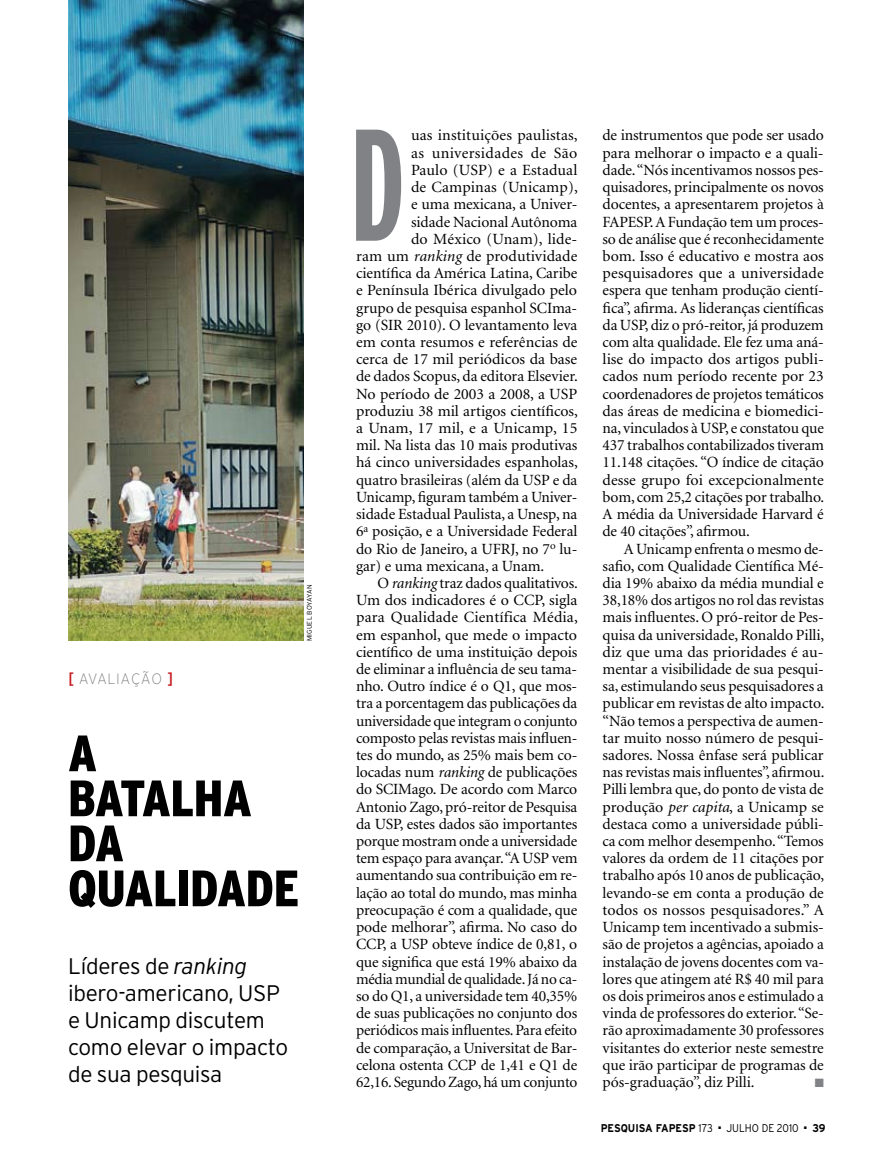
<style>
.page{position:relative;width:885px;height:1170px;background:#fff}
.page>*{position:absolute;margin:0;border:0;box-sizing:border-box;transform-origin:0 0}
.t1{font:700 extra-condensed 158.7px "Interstate";color:#808285;scale:.91 1}
.t2{font:900 condensed 51px/45px "Interstate";letter-spacing:-.01em;color:#000}
.t3{font:300 22.5px/27px "Interstate";letter-spacing:-.015em;color:#000}
.t4{font:15.6px/17.2px "Minion";letter-spacing:-.01em;color:#000;text-align:justify}
.t5{font:15.6px "Minion";letter-spacing:.01em;color:#000}
.t6{font:15.6px "Minion";letter-spacing:.025em;color:#000}
.t7{font:200 15px "Interstate";letter-spacing:.035em;color:#808285}
.t8{font:12px "Zapf Dingbats";color:#808285}
.t9{font:700 11.25px "Interstate";color:#000;scale:.9 1}
.t10{font:300 11.25px "Interstate";color:#000;scale:.9 1}
.t11{font:300 6.75px "Interstate";letter-spacing:.025em;color:#000}
.s1{font-weight:400;font-size:16.5px;color:#c4161c}
.s2{font-style:italic}
.s3{font-weight:300}
</style>
<div class="page">
<img style="left:68px;top:0;width:235px;height:640px">
<p class="t7" style="left:68px;top:670px;width:107px"><span class="s1">[</span> AVALIAÇÃO <span class="s1">]</span></p>
<p class="t11" style="left:305px;top:641px;width:58px;rotate:-90deg">miguel boyayan</p>
<h2 class="t2" style="left:68px;top:730px;width:233px">A<br>BATALHA<br>DA<br>QUALIDADE</h2>
<h3 class="t3" style="left:68px;top:951px;width:222px">Líderes de <span class="s2">ranking </span>ibero-americano, USP e U nicamp discutem como elevar o impacto de sua pesquisa</h3>
<h1 class="t1" style="left:349px;top:97px;width:63px">D</h1>
<p class="t5" style="left:411px;top:128px;width:168px">uas instituições paulistas,</p>
<p class="t6" style="left:411px;top:145px;width:168px">as universidades de São</p>
<p class="t4" style="left:411px;top:162px;width:168px">Paulo (USP) e a Estadual</p>
<p class="t5" style="left:411px;top:179px;width:168px">de Campinas (Unicamp),</p>
<p class="t4" style="left:411px;top:196px;width:168px">e uma mexicana, a Univer-</p>
<p class="t4" style="left:411px;top:213px;width:168px">sidade Nacional Autônoma</p>
<p class="t5" style="left:411px;top:231px;width:168px">do México (Unam), lide-</p>
<p class="t4" style="left:356px;top:248px;width:223px">ram um <span class="s2">ranking</span> de produtividade</p>
<p class="t4" style="left:356px;top:265px;width:223px">científica da América Latina, Caribe</p>
<p class="t4" style="left:356px;top:282px;width:222px">e Península Ibérica divulgado pelo</p>
<p class="t4" style="left:356px;top:299px;width:223px">grupo de pesquisa espanhol SCIma-</p>
<p class="t4" style="left:356px;top:317px;width:223px">go (SIR 2010). O levantamento leva</p>
<p class="t4" style="left:356px;top:334px;width:223px">em conta resumos e referências de</p>
<p class="t4" style="left:356px;top:351px;width:223px">cerca de 17 mil periódicos da base</p>
<p class="t4" style="left:356px;top:368px;width:223px">de dados Scopus, da editora Elsevier.</p>
<p class="t4" style="left:356px;top:385px;width:223px">No período de 2003 a 2008, a USP</p>
<p class="t4" style="left:356px;top:403px;width:223px">produziu 38 mil artigos científicos,</p>
<p class="t5" style="left:356px;top:420px;width:223px">a Unam, 17 mil, e a Unicamp, 15</p>
<p class="t4" style="left:356px;top:437px;width:223px">mil. Na lista das 10 mais produtivas</p>
<p class="t4" style="left:356px;top:454px;width:223px">há cinco universidades espanholas,</p>
<p class="t4" style="left:356px;top:471px;width:223px">quatro brasileiras (além da USP e da</p>
<p class="t4" style="left:356px;top:489px;width:223px">Unicamp, figuram também a Univer-</p>
<p class="t4" style="left:356px;top:506px;width:223px">sidade Estadual Paulista, a Unesp, na</p>
<p class="t4" style="left:356px;top:523px;width:223px">6<sup>a</sup> posição, e a Universidade Federal</p>
<p class="t4" style="left:356px;top:540px;width:223px">do Rio de Janeiro, a UFRJ, no 7<sup>o</sup> lu-</p>
<p class="t4" style="left:356px;top:557px;width:190px">gar) e uma mexicana, a Unam.</p>
<p class="t4" style="left:377px;top:575px;width:202px">O <span class="s2">ranking</span> traz dados qualitativos.</p>
<p class="t4" style="left:356px;top:592px;width:223px">Um dos indicadores é o CCP, sigla</p>
<p class="t5" style="left:356px;top:609px;width:223px">para Qualidade Científica Média,</p>
<p class="t4" style="left:356px;top:626px;width:222px">em espanhol, que mede o impacto</p>
<p class="t4" style="left:356px;top:643px;width:223px">científico de uma instituição depois</p>
<p class="t4" style="left:356px;top:661px;width:223px">de eliminar a influência de seu tama-</p>
<p class="t4" style="left:356px;top:678px;width:223px">nho. Outro índice é o Q1, que mos-</p>
<p class="t4" style="left:356px;top:695px;width:223px">tra a porcentagem das publicações da</p>
<p class="t4" style="left:356px;top:712px;width:223px">universidade que integram o conjunto</p>
<p class="t4" style="left:356px;top:729px;width:223px">composto pelas revistas mais influen-</p>
<p class="t4" style="left:356px;top:747px;width:223px">tes do mundo, as 25% mais bem co-</p>
<p class="t4" style="left:356px;top:764px;width:223px">locadas num <span class="s2">ranking</span> de publicações</p>
<p class="t4" style="left:356px;top:781px;width:223px">do SCIMago. De acordo com Marco</p>
<p class="t4" style="left:356px;top:798px;width:222px">Antonio Zago, pró-reitor de Pesquisa</p>
<p class="t4" style="left:356px;top:815px;width:223px">da USP, estes dados são importantes</p>
<p class="t4" style="left:356px;top:833px;width:223px">porque mostram onde a universidade</p>
<p class="t4" style="left:356px;top:850px;width:223px">tem espaço para avançar. “A USP vem</p>
<p class="t4" style="left:356px;top:867px;width:223px">aumentando sua contribuição em re-</p>
<p class="t4" style="left:356px;top:884px;width:223px">lação ao total do mundo, mas minha</p>
<p class="t4" style="left:356px;top:901px;width:223px">preocupação é com a qualidade, que</p>
<p class="t4" style="left:356px;top:919px;width:222px">pode melhorar”, afirma. No caso do</p>
<p class="t4" style="left:356px;top:936px;width:222px">CCP, a USP obteve índice de 0,81, o</p>
<p class="t4" style="left:356px;top:953px;width:223px">que significa que está 19% abaixo da</p>
<p class="t4" style="left:356px;top:970px;width:223px">média mundial de qualidade. Já no ca-</p>
<p class="t4" style="left:356px;top:987px;width:223px">so do Q1, a universidade tem 40,35%</p>
<p class="t4" style="left:356px;top:1005px;width:223px">de suas publicações no conjunto dos</p>
<p class="t4" style="left:356px;top:1022px;width:223px">periódicos mais influentes. Para efeito</p>
<p class="t4" style="left:356px;top:1039px;width:223px">de comparação, a Universitat de Bar-</p>
<p class="t4" style="left:356px;top:1056px;width:222px">celona ostenta CCP de 1,41 e Q1 de</p>
<p class="t4" style="left:356px;top:1073px;width:223px">62,16. Segundo Zago, há um conjunto</p>
<p class="t4" style="left:602px;top:127px;width:223px">de instrumentos que pode ser usado para melhorar o impacto e a quali&shy;dade. “Nós incentivamos nossos pes&shy;quisadores, principalmente os novos docentes, a apresentarem projetos à FAPESP. A Fundação tem um proces&shy;so de análise que é reconhecidamente bom. Isso é educativo e mostra aos pesquisadores que a universidade espera que tenham produção cientí&shy;fica”, afirma. As lideranças científicas da USP, diz o pró-reitor, já produzem com alta qualidade. Ele fez uma aná&shy;lise do impacto dos artigos publi&shy;cados num período recente por 23 coordenadores de projetos temáticos das áreas de medicina e biomedici&shy;na, vinculados à USP, e constatou que 437 trabalhos contabilizados tiveram 11.148 citações. “O índice de citação desse grupo foi excepcionalmente bom, com 25,2 citações por trabalho.<br>A média da Universidade Harvard é de 40 citações”, afirmou.</p>
<p class="t4" style="left:602px;top:540px;width:223px;text-align:left;text-indent:21px">A Unicamp enfrenta o mesmo de&shy;safio, com Qualidade Científica Mé&shy;dia 19% abaixo da média mundial e 38,18% dos artigos no rol das revistas mais influentes. O pró-reitor de Pes&shy;quisa da universidade, Ronaldo Pilli, diz que uma das prioridades é au&shy;mentar a visibilidade de sua pesqui&shy;sa, estimulando seus pesquisadores a publicar em revistas de alto impacto. “Não temos a perspectiva de aumen&shy;tar muito nosso número de pesqui&shy;sadores. Nossa ênfase será publicar nas revistas mais influentes”, afirmou.<br>Pilli lembra que, do ponto de vista de produção <span class="s2">per capita</span>, a Unicamp se destaca como a universidade públi&shy;ca com melhor desempenho. “Temos valores da ordem de 11 citações por trabalho após 10 anos de publicação, levando-se em conta a produção de todos os nossos pesquisadores.” A Unicamp tem incentivado a submis&shy;são de projetos a agências, apoiado a instalação de jovens docentes com va&shy;lores que atingem até R$ 40 mil para os dois primeiros anos e estimulado a vinda de professores do exterior. “Se&shy;rão aproximadamente 30 professores visitantes do exterior neste semestre que irão participar de programas de pós-graduação”, diz Pilli.</p>
<p class="t8" style="left:814px;top:1077px;width:11px">■</p>
<p class="t9" style="left:600px;top:1121px;width:126px">PESQUISA FAPESP <span class="s3">173</span></p>
<p class="t10" style="left:718px;top:1121px;width:90px">■ julho DE 2010</p>
<p class="t9" style="left:803px;top:1121px;width:25px">■ 39</p>
</div>
